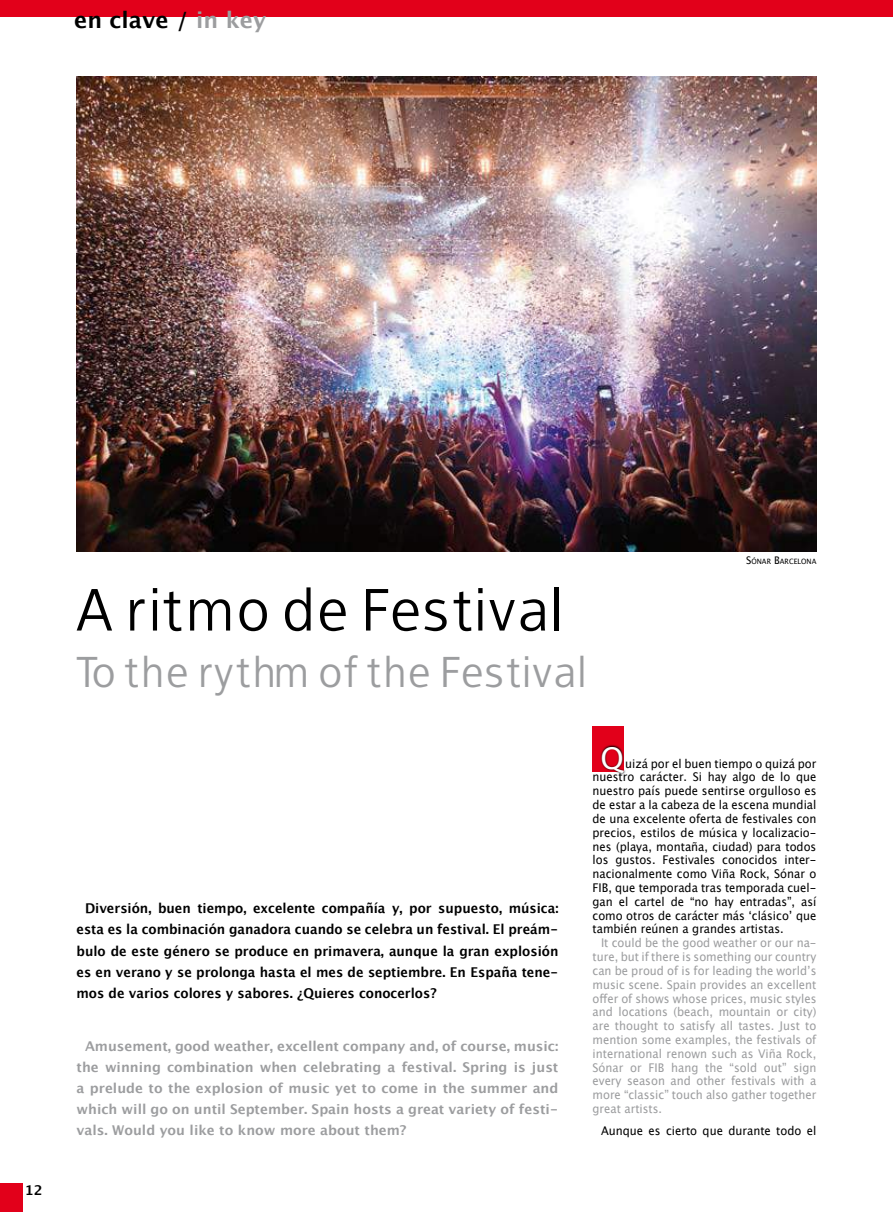
<style>
.page{position:relative;width:893px;height:1212px;background:#fff}
.page>*{position:absolute;margin:0;border:0;box-sizing:border-box;transform-origin:0 0}
.t1{font:60px "Fran Klein";letter-spacing:.04em;color:#000}
.t2{font:43.5px "Fran Klein";letter-spacing:.045em;color:#9c9d9f}
.t3{font:30px "Lucida Grande";color:#fff}
.t4{font:700 22.5px "Lucida Grande";color:#000}
.t5{font:700 13.5px/21px "Lucida Grande";color:#000;text-align:justify;scale:.95 1}
.t6{font:700 13.5px/21px "Lucida Grande";color:#9c9d9f;text-align:justify}
.t7{font:700 13.5px "Lucida Grande";color:#000}
.t8{font:12px/13.8px "Lucida Grande";color:#000;text-align:justify;scale:.94 1}
.t9{font:12px/13.8px "Lucida Grande";color:#9c9d9f;text-align:justify;scale:.94 1}
.t10{font:7.35px "Lucida Grande";color:#000;scale:.94 1}
.s1{color:#9c9d9f}
.s2{font-size:10.5px}
</style>
<div class="page">
<div style="left:0;top:1184px;width:22px;height:28px;background:#e2001a"></div>
<div style="left:0;top:0;width:893px;height:17px;background:#e2001a"></div>
<div style="left:592px;top:726px;width:31px;height:45px;background:#e2001a"></div>
<svg style="left:600px;top:744px;width:26px;height:31px"></svg>
<img style="left:77px;top:77px;width:739px;height:475px">
<h3 class="t4" style="left:74px;top:2px;width:194px">en clave / <span class="s1">in key</span></h3>
<p class="t7" style="left:25px;top:1179px;width:19px">12</p>
<h1 class="t1" style="left:77px;top:575px;width:489px">A ritmo de Festival</h1>
<h2 class="t2" style="left:77px;top:647px;width:512px">To the rythm of the Festival</h2>
<p class="t10" style="left:746px;top:557px;width:76px"><span class="s2">S</span>ÓNAR <span class="s2">B</span>ARCELONA</p>
<p class="t5" style="left:77px;top:898px;width:509px;text-indent:9px">Diversión, buen tiempo, excelente compañía y, por supuesto, música: esta es la combinación ganadora cuando se celebra un festival. El preám&shy;bulo de este género se produce en primavera, aunque la gran explosión es en verano y se prolonga hasta el mes de septiembre. En España tene&shy;mos de varios colores y sabores. ¿Quieres conocerlos?</p>
<p class="t6" style="left:77px;top:1036px;width:483px;text-indent:9px">Amusement, good weather, excellent company and, of course, music: the winning combination when celebrating a festival. Spring is just a prelude to the explosion of music yet to come in the summer and which will go on until September. Spain hosts a great variety of festi&shy;vals. Would you like to know more about them?</p>
<h3 class="t3" style="left:600px;top:741px;width:25px">Q</h3>
<p class="t8" style="left:593px;top:757px;width:240px;text-indent:33px">uizá por el buen tiempo o quizá por nuestro carácter. Si hay algo de lo que nuestro país puede sentirse orgulloso es de estar a la cabeza de la escena mundial de una excelente oferta de festivales con precios, estilos de música y localizacio&shy;nes (playa, montaña, ciudad) para todos los gustos. Festivales conocidos inter&shy;nacionalmente como Viña Rock, Sónar o FIB, que temporada tras temporada cuel&shy;gan el cartel de “no hay entradas”, así como otros de carácter más ‘clásico’ que también reúnen a grandes artistas.</p>
<p class="t9" style="left:593px;top:936px;width:240px;text-indent:9px">It could be the good weather or our na&shy;ture, but if there is something our country can be proud of is for leading the world’s music scene. Spain provides an excellent offer of shows whose prices, music styles and locations (beach, mountain or city) are thought to satisfy all tastes. Just to mention some examples, the festivals of international renown such as Viña Rock, Sónar or FIB hang the “sold out” sign every season and other festivals with a more “classic” touch also gather together great artists.</p>
<p class="t8" style="left:601px;top:1124px;width:231px">Aunque es cierto que durante todo el</p>
</div>
